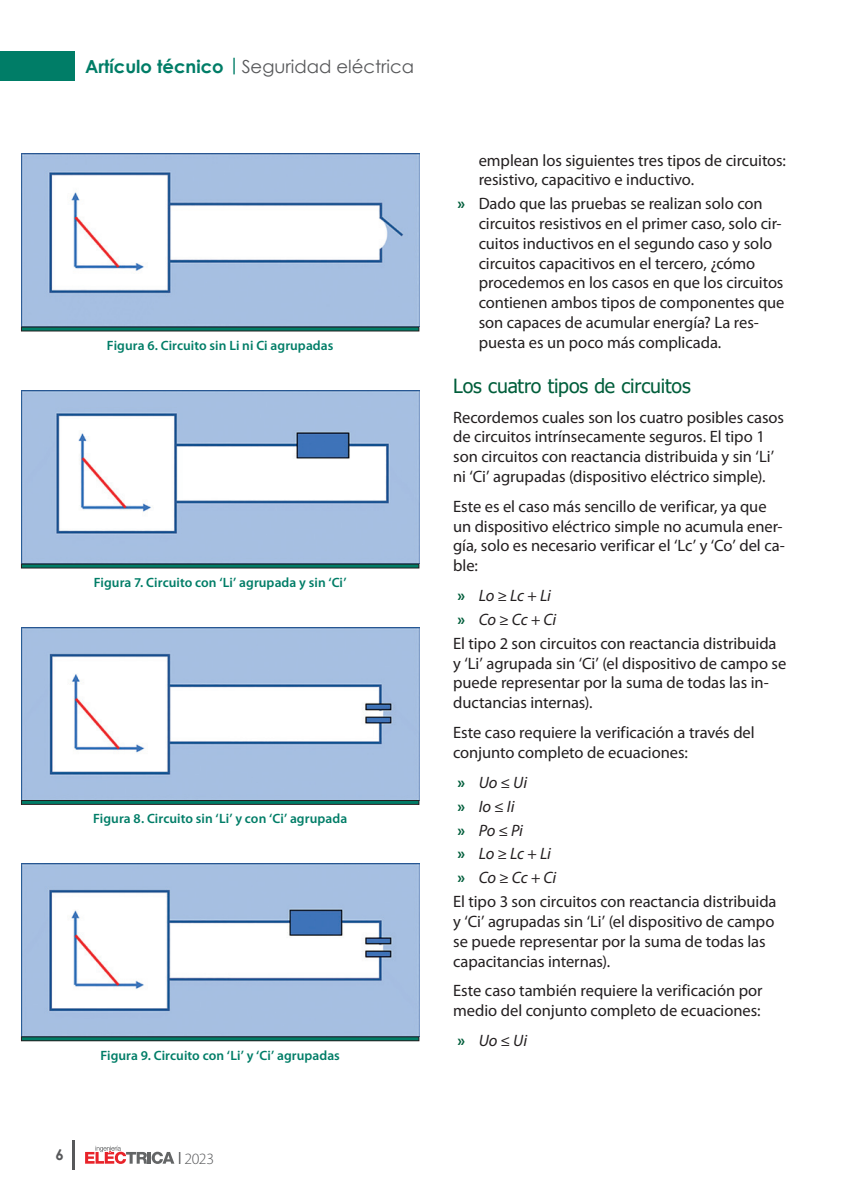
<style>
.page{position:relative;width:851px;height:1191px;background:#fff}
.page>*{position:absolute;margin:0;border:0;box-sizing:border-box;transform-origin:0 0}
.Subtitulo{font:19.5px "Tahoma";letter-spacing:-.005em;color:#005e3b}
.General_Tema{font:18px "Century Gothic";color:#57585a}
.Texto{font:16.5px/19.8px "Myriad Pro";letter-spacing:-.005em;color:#231f20}
.t1{font:italic 16.5px "Myriad Pro";letter-spacing:-.01em;color:#231f20}
.t2{font:300 15.75px "Myriad Pro";color:#57585a}
.t3{font:700 15px "Century Gothic";color:#57585a}
.Imágenes_título{font:600 13.5px "Myriad Pro";letter-spacing:.005em;color:#007d67}
.s1{font-weight:700;color:#007d67}
.s2{font-weight:700;color:#005e3b}
.s3{font-weight:700;font-style:normal;color:#005e3b}
</style>
<div class="page">
<hr style="left:72px;top:1140px;width:2px;height:29px;background:#57585a">
<svg style="left:85px;top:1145px;width:89px;height:19px"></svg>
<div style="left:0;top:51px;width:74px;height:30px;background:#007d67"></div>
<img style="left:21px;top:153px;width:398px;height:174px">
<div style="left:21px;top:327px;width:398px;height:4px;border:1px solid #231f20"></div>
<img style="left:21px;top:390px;width:398px;height:174px">
<div style="left:21px;top:564px;width:398px;height:4px;border:1px solid #231f20"></div>
<img style="left:21px;top:627px;width:398px;height:173px">
<div style="left:21px;top:800px;width:398px;height:4px;border:1px solid #231f20"></div>
<img style="left:21px;top:863px;width:398px;height:173px">
<hr style="left:21px;top:1037px;width:398px;height:3px;background:#007d67">
<div style="left:21px;top:1036px;width:398px;height:5px;border:1px solid #231f20"></div>
<p class="General_Tema" style="left:85px;top:54px;width:330px"><span class="s1">Artículo técnico |</span>Seguridad eléctrica</p>
<p class="Imágenes_título" style="left:107px;top:338px;width:228px">Figura 6. Circuito sin Li ni Ci agrupadas</p>
<p class="Imágenes_título" style="left:94px;top:575px;width:254px">Figura 7. Circuito con ‘Li’ agrupada y sin ‘Ci’</p>
<p class="Imágenes_título" style="left:93px;top:811px;width:255px">Figura 8. Circuito sin ‘Li’ y con ‘Ci’ agrupada</p>
<p class="Imágenes_título" style="left:100px;top:1047px;width:241px">Figura 9. Circuito con ‘Li’ y ‘Ci’ agrupadas</p>
<p class="t3" style="left:55px;top:1143px;width:10px">6</p>
<p class="t2" style="left:178px;top:1149px;width:37px"><sup>|</sup> 2023</p>
<p class="Texto" style="left:478px;top:150px;width:309px">emplean los siguientes tres tipos de circuitos: resistivo, capacitivo e inductivo.</p>
<p class="Texto" style="left:478px;top:194px;width:307px;text-indent:-21px"><span class="s2">»</span> Dado que las pruebas se realizan solo con circuitos resistivos en el primer caso, solo cir&shy;cuitos inductivos en el segundo caso y solo circuitos capacitivos en el tercero, ¿cómo procedemos en los casos en que los circuitos contienen ambos tipos de componentes que son capaces de acumular energía? La res&shy;puesta es un poco más complicada.</p>
<p class="Subtitulo" style="left:453px;top:372px;width:239px">Los cuatro tipos de circuitos</p>
<p class="Texto" style="left:453px;top:407px;width:332px">Recordemos cuales son los cuatro posibles casos de circuitos intrínsecamente seguros. El tipo 1 son circuitos con reactancia distribuida y sin ‘Li’ ni ‘Ci’ agrupadas (dispositivo eléctrico simple).</p>
<p class="Texto" style="left:453px;top:497px;width:333px">Este es el caso más sencillo de verificar, ya que un dispositivo eléctrico simple no acumula ener&shy;gía, solo es necesario verificar el ‘Lc’ y ‘Co’ del ca&shy;ble:</p>
<p class="t1" style="left:457px;top:585px;width:95px"><span class="s3">»</span> Lo ≥ Lc + Li</p>
<p class="t1" style="left:457px;top:609px;width:100px"><span class="s3">»</span> Co ≥ Cc + Ci</p>
<p class="Texto" style="left:453px;top:633px;width:335px">El tipo 2 son circuitos con reactancia distribuida y ‘Li’ agrupada sin ‘Ci’ (el dispositivo de campo se puede representar por la suma de todas las in&shy;ductancias internas).</p>
<p class="Texto" style="left:453px;top:723px;width:303px">Este caso requiere la verificación a través del conjunto completo de ecuaciones:</p>
<p class="t1" style="left:457px;top:772px;width:71px"><span class="s3">»</span> Uo ≤ Ui</p>
<p class="t1" style="left:457px;top:796px;width:59px"><span class="s3">»</span> Io ≤ Ii</p>
<p class="t1" style="left:457px;top:819px;width:67px"><span class="s3">»</span> Po ≤ Pi</p>
<p class="t1" style="left:457px;top:843px;width:95px"><span class="s3">»</span> Lo ≥ Lc + Li</p>
<p class="t1" style="left:457px;top:867px;width:100px"><span class="s3">»</span> Co ≥ Cc + Ci</p>
<p class="Texto" style="left:453px;top:892px;width:325px">El tipo 3 son circuitos con reactancia distribuida y ‘Ci’ agrupadas sin ‘Li’ (el dispositivo de campo se puede representar por la suma de todas las capacitancias internas).</p>
<p class="Texto" style="left:453px;top:981px;width:311px">Este caso también requiere la verificación por medio del conjunto completo de ecuaciones:</p>
<p class="t1" style="left:457px;top:1030px;width:71px"><span class="s3">»</span> Uo ≤ Ui</p>
</div>
